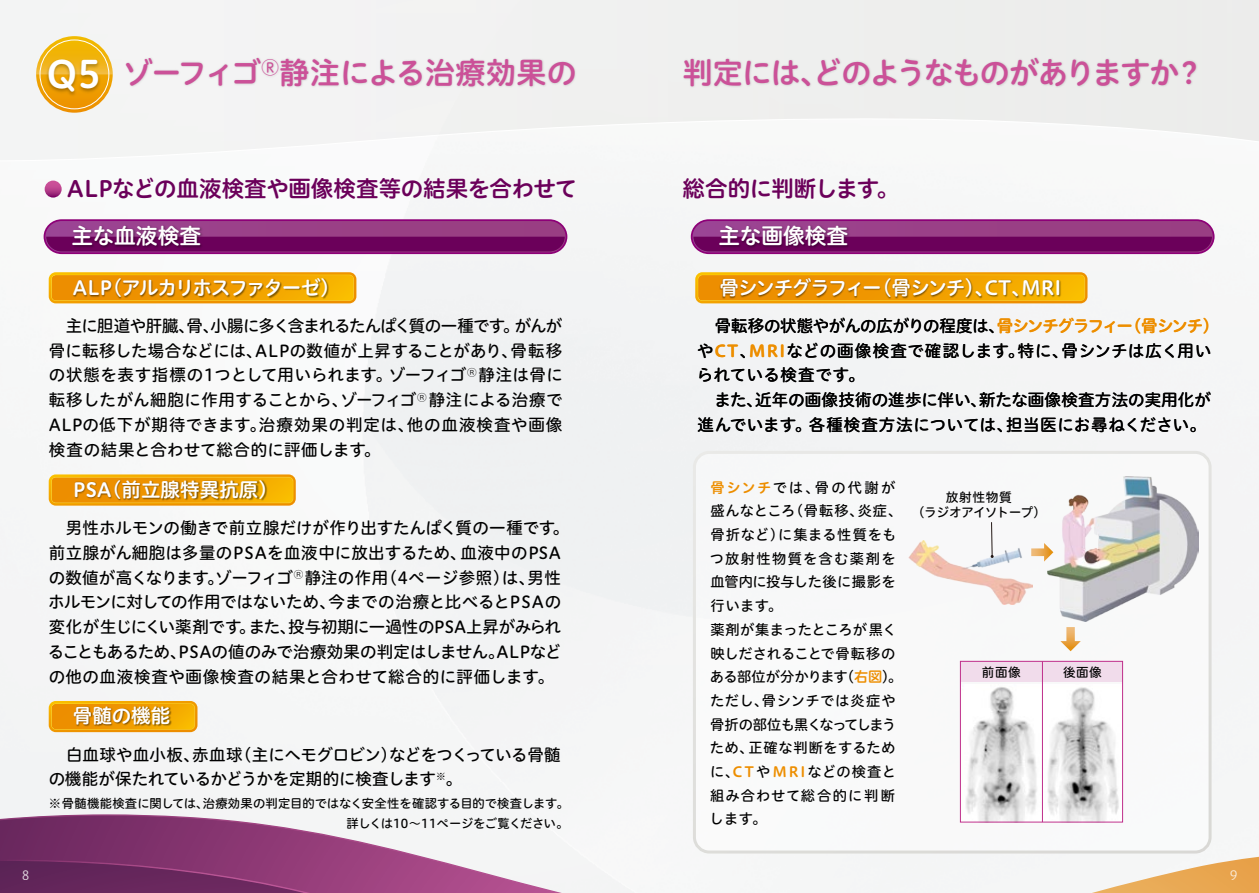
<style>
.page{position:relative;width:1259px;height:893px;background:#fff}
.page>*{position:absolute;margin:0;border:0;box-sizing:border-box;transform-origin:0 0}
.t1{font:30px "Hiragino UD Sans R Std N W6";letter-spacing:-.055em;color:#cb5198}
.t2{font:30px "Hiragino UD Sans R Std N W6";letter-spacing:-.03em;color:#cb5198}
.t3{font:22.5px "Hiragino UD Sans R Std N W6";letter-spacing:-.01em;color:#6b005a}
.t4{font:22.5px "Hiragino UD Sans R Std N W6";letter-spacing:-.03em;color:#6b005a}
.t5{font:21.75px "Hiragino UD Sans R Std N W6";color:#fff}
.t6{font:19.65px "Hiragino UD Sans R Std N W6";letter-spacing:-.07em;color:#fff}
.t7{font:19.65px "Hiragino UD Sans R Std N W6";letter-spacing:-.08em;color:#fff}
.t8{font:19.65px "Hiragino UD Sans R Std N W6";color:#fff}
.t9{font:19.65px "Hiragino UD Sans R Std N W6";letter-spacing:-.04em;color:#fff}
.t10{font:16.5px/24.8px "Hiragino UD Sans R Std N W5";letter-spacing:.005em;color:#000}
.t11{font:16.5px/24.8px "Hiragino UD Sans R Std N W5";letter-spacing:-.02em;color:#000}
.t12{font:14.25px/23.7px "Hiragino UD Sans R Std N W5";letter-spacing:.03em;color:#000}
.t13{font:12.75px/15.1px "Hiragino UD Sans R Std N W5";letter-spacing:-.035em;color:#000;text-align:center}
.t14{font:12.75px "Hiragino UD Sans R Std N W3";color:#fff}
.t15{font:12.6px "Hiragino UD Sans R Std N W5";letter-spacing:.045em;color:#000}
.t16{font:12.3px/19.5px "Hiragino UD Sans R Std N W5";letter-spacing:-.01em;color:#000;text-align:right}
.s1{font-size:37.5px;color:#fff}
.s2{font-family:"Hiragino UD Sans R Std N W6";color:#ed8e00}
</style>
<div class="page">
<div style="left:0;top:180px;width:1259px;height:713px;background:#f4f5f6"></div>
<svg style="left:0;top:814px;width:635px;height:79px"></svg>
<svg style="left:1091px;top:857px;width:168px;height:36px"></svg>
<div style="left:0;top:0;width:1259px;height:110px;background:#f0f0f0"></div>
<svg style="left:0;top:110px;width:1259px;height:50px"></svg>
<svg style="left:36px;top:36px;width:77px;height:77px"></svg>
<svg style="left:36px;top:36px;width:77px;height:38px"></svg>
<div style="left:40px;top:40px;width:69px;height:69px;border:1px solid #fff;border-radius:50%"></div>
<img style="left:42px;top:53px;width:63px;height:52px">
<svg style="left:45px;top:181px;width:17px;height:17px"></svg>
<img style="left:121px;top:44px;width:1127px;height:53px">
<svg style="left:690px;top:218px;width:525px;height:37px;background:#8f327f"></svg>
<img style="left:716px;top:223px;width:136px;height:31px">
<svg style="left:43px;top:218px;width:525px;height:37px;background:#90337f"></svg>
<img style="left:69px;top:223px;width:136px;height:31px">
<svg style="left:49px;top:272px;width:307px;height:31px;background:#f3aa0d"></svg>
<img style="left:71px;top:276px;width:262px;height:27px">
<svg style="left:49px;top:474px;width:247px;height:32px;background:#f3af1d"></svg>
<img style="left:71px;top:478px;width:200px;height:27px">
<svg style="left:49px;top:701px;width:148px;height:31px;background:#f2a607"></svg>
<img style="left:71px;top:705px;width:102px;height:27px">
<svg style="left:695px;top:272px;width:392px;height:31px;background:#f2aa0e"></svg>
<img style="left:718px;top:276px;width:346px;height:27px">
<div style="left:694px;top:452px;width:516px;height:400px;background:#fff;border-radius:15px"></div>
<div style="left:693px;top:451px;width:518px;height:402px;border:3px solid #fff;border-radius:15px"></div>
<img style="left:966px;top:684px;width:153px;height:136px">
<div style="left:960px;top:661px;width:162px;height:21px;background:#f1dceb"></div>
<div style="left:960px;top:661px;width:162px;height:161px;border:1px solid #bf2f8b"></div>
<hr style="left:1042px;top:661px;width:1px;height:161px;background:#bf2f8b">
<svg style="left:1060px;top:627px;width:20px;height:24px"></svg>
<img style="left:1047px;top:477px;width:151px;height:144px">
<img style="left:908px;top:540px;width:124px;height:64px">
<svg style="left:990px;top:522px;width:3px;height:36px"></svg>
<svg style="left:1031px;top:543px;width:22px;height:19px"></svg>
<h1 class="t2" style="left:46px;top:49px;width:532px"><span class="s1">Q5</span> ゾーフィゴ<sup>Ⓡ</sup>静注による治療効果の</h1>
<h1 class="t1" style="left:682px;top:49px;width:523px">判定には、どのようなものがありますか？</h1>
<h2 class="t3" style="left:45px;top:171px;width:534px">　ALPなどの血液検査や画像検査等の結果を合わせて</h2>
<h2 class="t4" style="left:682px;top:171px;width:218px">総合的に判断します。</h2>
<h3 class="t5" style="left:71px;top:219px;width:131px">主な血液検査</h3>
<h3 class="t5" style="left:718px;top:219px;width:131px">主な画像検査</h3>
<p class="t7" style="left:73px;top:272px;width:269px">ALP（アルカリホスファターゼ）</p>
<p class="t10" style="left:49px;top:312px;width:516px;text-align:justify;text-indent:17px">主に胆道や肝臓、骨、小腸に多く含まれるたんぱく質の一種です。がんが骨に転移した場合などには、ALPの数値が上昇することがあり、骨転移の状態を表す指標の1つとして用いられます。ゾーフィゴ<sup>Ⓡ</sup> 静注は骨に転移したがん細胞に作用することから、ゾーフィゴ<sup>Ⓡ</sup> 静注による治療でALPの低下が期待できます。治療効果の判定は、他の血液検査や画像検査の結果と合わせて総合的に評価します。</p>
<p class="t8" style="left:73px;top:475px;width:207px">PSA（前立腺特異抗原）</p>
<p class="t10" style="left:48px;top:515px;width:523px;text-indent:18px">男性ホルモンの働きで前立腺だけが作り出すたんぱく質の一種です。前立腺がん細胞は多量のPSAを血液中に放出するため、血液中のPSAの数値が高くなります。ゾーフィゴ<sup>Ⓡ</sup>静注の作用（4ページ参照）は、男性ホルモンに対しての作用ではないため、今までの治療と比べるとPSAの変化が生じにくい薬剤です。また、投与初期に一過性のPSA上昇がみられることもあるため、PSAの値のみで治療効果の判定はしません。ALPなどの他の血液検査や画像検査の結果と合わせて総合的に評価します。</p>
<p class="t9" style="left:73px;top:701px;width:99px">骨髄の機能</p>
<p class="t11" style="left:49px;top:741px;width:513px;text-indent:17px">白血球や血小板、赤血球（主にヘモグロビン）などをつくっている骨髄の機能が保たれているかどうかを定期的に検査します<sup>※</sup>。</p>
<p class="t16" style="left:49px;top:793px;width:521px">※骨髄機能検査に関しては、治療効果の判定目的ではなく安全性を確認する目的で検査します。　詳しくは10～11ページをご覧ください。</p>
<p class="t6" style="left:719px;top:272px;width:344px">骨シンチグラフィー（骨シンチ）、CT、MRI</p>
<p class="t10" style="left:696px;top:312px;width:524px;text-indent:18px">骨転移の状態やがんの広がりの程度は、<span class="s2">骨シンチグラフィー（骨シンチ）</span>や<span class="s2">CT</span>、<span class="s2">MRI</span>などの画像検査で確認します。特に、骨シンチは広く用いられている検査です。</p>
<p class="t10" style="left:697px;top:387px;width:515px;text-align:right">また、近年の画像技術の進歩に伴い、新たな画像検査方法の実用化が進んでいます。各種検査方法については、担当医にお尋ねください。</p>
<p class="t12" style="left:709px;top:475px;width:194px"><span class="s2">骨シンチ</span>では、骨の代謝が盛んなところ（骨転移、炎症、骨折など）に集まる性質をもつ放射性物質を含む薬剤を血管内に投与した後に撮影を行います。<br>薬剤が集まったところが黒く映しだされることで骨転移のある部位が分かります（<span class="s2">右図</span>）。ただし、骨シンチでは炎症や骨折の部位も黒くなってしまうため、正確な判断をするために、<span class="s2">CT</span>や<span class="s2">MRI</span>などの検査と組み合わせて総合的に判断します。</p>
<p class="t13" style="left:918px;top:489px;width:130px">放射性物質<br>(ラジオアイソトープ）</p>
<p class="t15" style="left:982px;top:662px;width:40px">前面像</p>
<p class="t15" style="left:1063px;top:662px;width:40px">後面像</p>
<p class="t14" style="left:21px;top:865px;width:9px">8</p>
<p class="t14" style="left:1229px;top:865px;width:9px">9</p>
</div>
